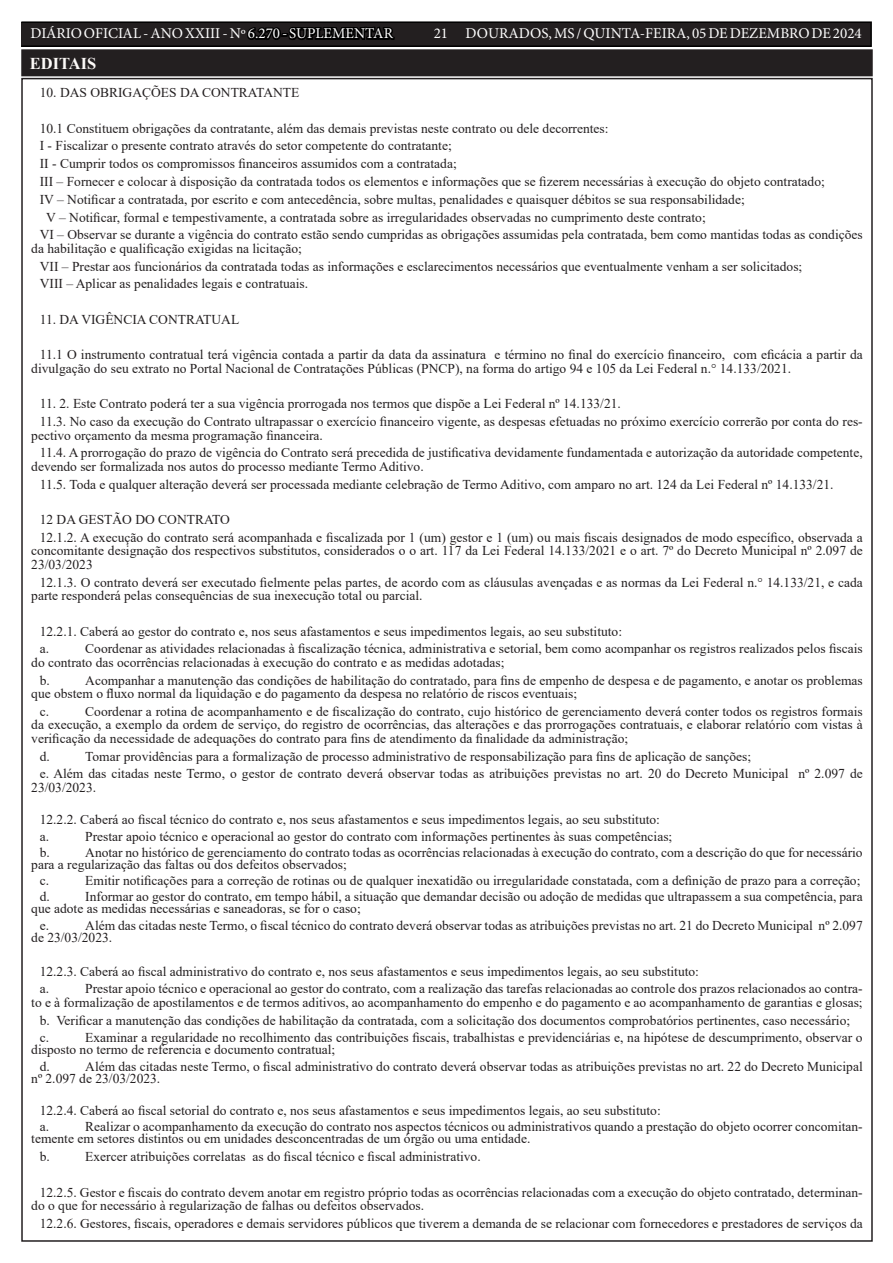
<style>
.page{position:relative;width:893px;height:1263px;background:#fff}
.page>*{position:absolute;margin:0;border:0;box-sizing:border-box;transform-origin:0 0}
.TEXTO{font:700 16.5px "Times New Roman";color:#fdfaf8}
.t1{font:15px "Minion Pro";color:#fff}
.TEXTO-2{font:13.5px/13.5px "Times New Roman";color:#231f20}
.s1{color:#000}
</style>
<div class="page">
<div style="left:21px;top:22px;width:850px;height:24px;background:#231f20"></div>
<div style="left:21px;top:21px;width:851px;height:26px;border:2px solid #000"></div>
<div style="left:23px;top:51px;width:848px;height:23px;background:#231f20"></div>
<div style="left:21px;top:49px;width:852px;height:27px;border:4px solid #231f20"></div>
<p class="t1" style="left:31px;top:24px;width:364px">DIÁRIO OFICIAL - ANO XXIII - Nº <span class="s1">6.270 - SUPLEMENTAR</span></p>
<p class="t1" style="left:434px;top:24px;width:430px">21 DOURADOS, MS / QUINTA-FEIRA, 05 DE DEZEMBRO DE 2024</p>
<p class="TEXTO" style="left:30px;top:52px;width:68px">EDITAIS</p>
<p class="TEXTO-2" style="left:40px;top:86px;width:261px">10. DAS OBRIGAÇÕES DA CONTRATANTE</p>
<p class="TEXTO-2" style="left:40px;top:121px;width:570px">10.1 Constituem obrigações da contratante, além das demais previstas neste contrato ou dele decorrentes:</p>
<p class="TEXTO-2" style="left:40px;top:139px;width:414px">I - Fiscalizar o presente contrato através do setor competente do contratante;</p>
<p class="TEXTO-2" style="left:40px;top:157px;width:418px">II - Cumprir todos os compromissos financeiros assumidos com a contratada;</p>
<p class="TEXTO-2" style="left:40px;top:174px;width:787px">III – Fornecer e colocar à disposição da contratada todos os elementos e informações que se fizerem necessárias à execução do objeto contratado;</p>
<p class="TEXTO-2" style="left:40px;top:192px;width:706px">IV – Notificar a contratada, por escrito e com antecedência, sobre multas, penalidades e quaisquer débitos se sua responsabilidade;</p>
<p class="TEXTO-2" style="left:46px;top:210px;width:661px">V – Notificar, formal e tempestivamente, a contratada sobre as irregularidades observadas no cumprimento deste contrato;</p>
<p class="TEXTO-2" style="left:31px;top:228px;width:833px;text-indent:9px">VI – Observar se durante a vigência do contrato estão sendo cumpridas as obrigações assumidas pela contratada, bem como mantidas todas as condições da habilitação e qualificação exigidas na licitação;</p>
<p class="TEXTO-2" style="left:40px;top:259px;width:764px">VII – Prestar aos funcionários da contratada todas as informações e esclarecimentos necessários que eventualmente venham a ser solicitados;</p>
<p class="TEXTO-2" style="left:40px;top:277px;width:270px">VIII – Aplicar as penalidades legais e contratuais.</p>
<p class="TEXTO-2" style="left:40px;top:312px;width:201px">11. DA VIGÊNCIA CONTRATUAL</p>
<p class="TEXTO-2" style="left:31px;top:348px;width:833px;text-indent:9px">11.1 O instrumento contratual terá vigência contada a partir da data da assinatura e término no final do exercício financeiro, com eficácia a partir da divulgação do seu extrato no Portal Nacional de Contratações Públicas (PNCP), na forma do artigo 94 e 105 da Lei Federal n.° 14.133/2021.</p>
<p class="TEXTO-2" style="left:40px;top:397px;width:583px">11. 2. Este Contrato poderá ter a sua vigência prorrogada nos termos que dispõe a Lei Federal nº 14.133/21.</p>
<p class="TEXTO-2" style="left:31px;top:414px;width:833px;text-indent:9px">11.3. No caso da execução do Contrato ultrapassar o exercício financeiro vigente, as despesas efetuadas no próximo exercício correrão por conta do res&shy;pectivo orçamento da mesma programação financeira.</p>
<p class="TEXTO-2" style="left:31px;top:446px;width:833px;text-indent:9px">11.4. A prorrogação do prazo de vigência do Contrato será precedida de justificativa devidamente fundamentada e autorização da autoridade competente, devendo ser formalizada nos autos do processo mediante Termo Aditivo.</p>
<p class="TEXTO-2" style="left:40px;top:477px;width:795px">11.5. Toda e qualquer alteração deverá ser processada mediante celebração de Termo Aditivo, com amparo no art. 124 da Lei Federal nº 14.133/21.</p>
<p class="TEXTO-2" style="left:40px;top:512px;width:192px">12 DA GESTÃO DO CONTRATO</p>
<p class="TEXTO-2" style="left:31px;top:530px;width:833px;text-align:justify;text-indent:9px">12.1.2. A execução do contrato será acompanhada e fiscalizada por 1 (um) gestor e 1 (um) ou mais fiscais designados de modo específico, observada a concomitante designação dos respectivos substitutos, considerados o o art. 117 da Lei Federal 14.133/2021 e o art. 7º do Decreto Municipal nº 2.097 de 23/03/2023</p>
<p class="TEXTO-2" style="left:31px;top:575px;width:833px;text-indent:9px">12.1.3. O contrato deverá ser executado fielmente pelas partes, de acordo com as cláusulas avençadas e as normas da Lei Federal n.° 14.133/21, e cada parte responderá pelas consequências de sua inexecução total ou parcial.</p>
<p class="TEXTO-2" style="left:40px;top:624px;width:584px">12.2.1. Caberá ao gestor do contrato e, nos seus afastamentos e seus impedimentos legais, ao seu substituto:</p>
<p class="TEXTO-2" style="left:40px;top:642px;width:11px">a.</p>
<p class="TEXTO-2" style="left:31px;top:642px;width:833px;text-indent:54px">Coordenar as atividades relacionadas à fiscalização técnica, administrativa e setorial, bem como acompanhar os registros realizados pelos fiscais do contrato das ocorrências relacionadas à execução do contrato e as medidas adotadas;</p>
<p class="TEXTO-2" style="left:40px;top:673px;width:12px">b.</p>
<p class="TEXTO-2" style="left:31px;top:673px;width:833px;text-indent:54px">Acompanhar a manutenção das condições de habilitação do contratado, para fins de empenho de despesa e de pagamento, e anotar os problemas que obstem o fluxo normal da liquidação e do pagamento da despesa no relatório de riscos eventuais;</p>
<p class="TEXTO-2" style="left:40px;top:704px;width:11px">c.</p>
<p class="TEXTO-2" style="left:31px;top:704px;width:833px;text-align:justify;text-indent:54px">Coordenar a rotina de acompanhamento e de fiscalização do contrato, cujo histórico de gerenciamento deverá conter todos os registros formais da execução, a exemplo da ordem de serviço, do registro de ocorrências, das alterações e das prorrogações contratuais, e elaborar relatório com vistas à verificação da necessidade de adequações do contrato para fins de atendimento da finalidade da administração;</p>
<p class="TEXTO-2" style="left:40px;top:749px;width:12px">d.</p>
<p class="TEXTO-2" style="left:85px;top:749px;width:667px">Tomar providências para a formalização de processo administrativo de responsabilização para fins de aplicação de sanções;</p>
<p class="TEXTO-2" style="left:31px;top:767px;width:833px;text-indent:9px">e. Além das citadas neste Termo, o gestor de contrato deverá observar todas as atribuições previstas no art. 20 do Decreto Municipal nº 2.097 de<br>23/03/2023.</p>
<p class="TEXTO-2" style="left:40px;top:813px;width:622px">12.2.2. Caberá ao fiscal técnico do contrato e, nos seus afastamentos e seus impedimentos legais, ao seu substituto:</p>
<p class="TEXTO-2" style="left:40px;top:829px;width:11px">a.</p>
<p class="TEXTO-2" style="left:85px;top:829px;width:589px">Prestar apoio técnico e operacional ao gestor do contrato com informações pertinentes às suas competências;</p>
<p class="TEXTO-2" style="left:40px;top:845px;width:12px">b.</p>
<p class="TEXTO-2" style="left:31px;top:846px;width:833px;line-height:12px;text-indent:54px">Anotar no histórico de gerenciamento do contrato todas as ocorrências relacionadas à execução do contrato, com a descrição do que for necessário para a regularização das faltas ou dos defeitos observados;</p>
<p class="TEXTO-2" style="left:40px;top:873px;width:11px">c.</p>
<p class="TEXTO-2" style="left:85px;top:873px;width:777px">Emitir notificações para a correção de rotinas ou de qualquer inexatidão ou irregularidade constatada, com a definição de prazo para a correção;</p>
<p class="TEXTO-2" style="left:40px;top:890px;width:12px">d.</p>
<p class="TEXTO-2" style="left:31px;top:890px;width:833px;line-height:12px;text-indent:54px">Informar ao gestor do contrato, em tempo hábil, a situação que demandar decisão ou adoção de medidas que ultrapassem a sua competência, para que adote as medidas necessárias e saneadoras, se for o caso;</p>
<p class="TEXTO-2" style="left:40px;top:918px;width:11px">e.</p>
<p class="TEXTO-2" style="left:31px;top:919px;width:833px;line-height:12px;text-indent:54px">Além das citadas neste Termo, o fiscal técnico do contrato deverá observar todas as atribuições previstas no art. 21 do Decreto Municipal nº 2.097 de 23/03/2023.</p>
<p class="TEXTO-2" style="left:40px;top:964px;width:661px">12.2.3. Caberá ao fiscal administrativo do contrato e, nos seus afastamentos e seus impedimentos legais, ao seu substituto:</p>
<p class="TEXTO-2" style="left:40px;top:982px;width:11px">a.</p>
<p class="TEXTO-2" style="left:31px;top:982px;width:833px;text-align:right">Prestar apoio técnico e operacional ao gestor do contrato, com a realização das tarefas relacionadas ao controle dos prazos relacionados ao contra-<br>to e à formalização de apostilamentos e de termos aditivos, ao acompanhamento do empenho e do pagamento e ao acompanhamento de garantias e glosas;</p>
<p class="TEXTO-2" style="left:40px;top:1013px;width:812px">b. Verificar a manutenção das condições de habilitação da contratada, com a solicitação dos documentos comprobatórios pertinentes, caso necessário;</p>
<p class="TEXTO-2" style="left:40px;top:1031px;width:11px">c.</p>
<p class="TEXTO-2" style="left:31px;top:1031px;width:833px;line-height:12px;text-indent:54px">Examinar a regularidade no recolhimento das contribuições fiscais, trabalhistas e previdenciárias e, na hipótese de descumprimento, observar o disposto no termo de referencia e documento contratual;</p>
<p class="TEXTO-2" style="left:40px;top:1059px;width:12px">d.</p>
<p class="TEXTO-2" style="left:31px;top:1060px;width:833px;line-height:12px;text-indent:54px">Além das citadas neste Termo, o fiscal administrativo do contrato deverá observar todas as atribuições previstas no art. 22 do Decreto Municipal nº 2.097 de 23/03/2023.</p>
<p class="TEXTO-2" style="left:40px;top:1103px;width:622px">12.2.4. Caberá ao fiscal setorial do contrato e, nos seus afastamentos e seus impedimentos legais, ao seu substituto:</p>
<p class="TEXTO-2" style="left:40px;top:1120px;width:11px">a.</p>
<p class="TEXTO-2" style="left:31px;top:1120px;width:833px;line-height:12px;text-indent:54px">Realizar o acompanhamento da execução do contrato nos aspectos técnicos ou administrativos quando a prestação do objeto ocorrer concomitan&shy;temente em setores distintos ou em unidades desconcentradas de um órgão ou uma entidade.</p>
<p class="TEXTO-2" style="left:40px;top:1149px;width:12px">b.</p>
<p class="TEXTO-2" style="left:85px;top:1149px;width:397px">Exercer atribuições correlatas as do fiscal técnico e fiscal administrativo.</p>
<p class="TEXTO-2" style="left:31px;top:1185px;width:833px;text-indent:9px">12.2.5. Gestor e fiscais do contrato devem anotar em registro próprio todas as ocorrências relacionadas com a execução do objeto contratado, determinan&shy;do o que for necessário à regularização de falhas ou defeitos observados.</p>
<p class="TEXTO-2" style="left:40px;top:1216px;width:824px">12.2.6. Gestores, fiscais, operadores e demais servidores públicos que tiverem a demanda de se relacionar com fornecedores e prestadores de serviços da</p>
</div>
